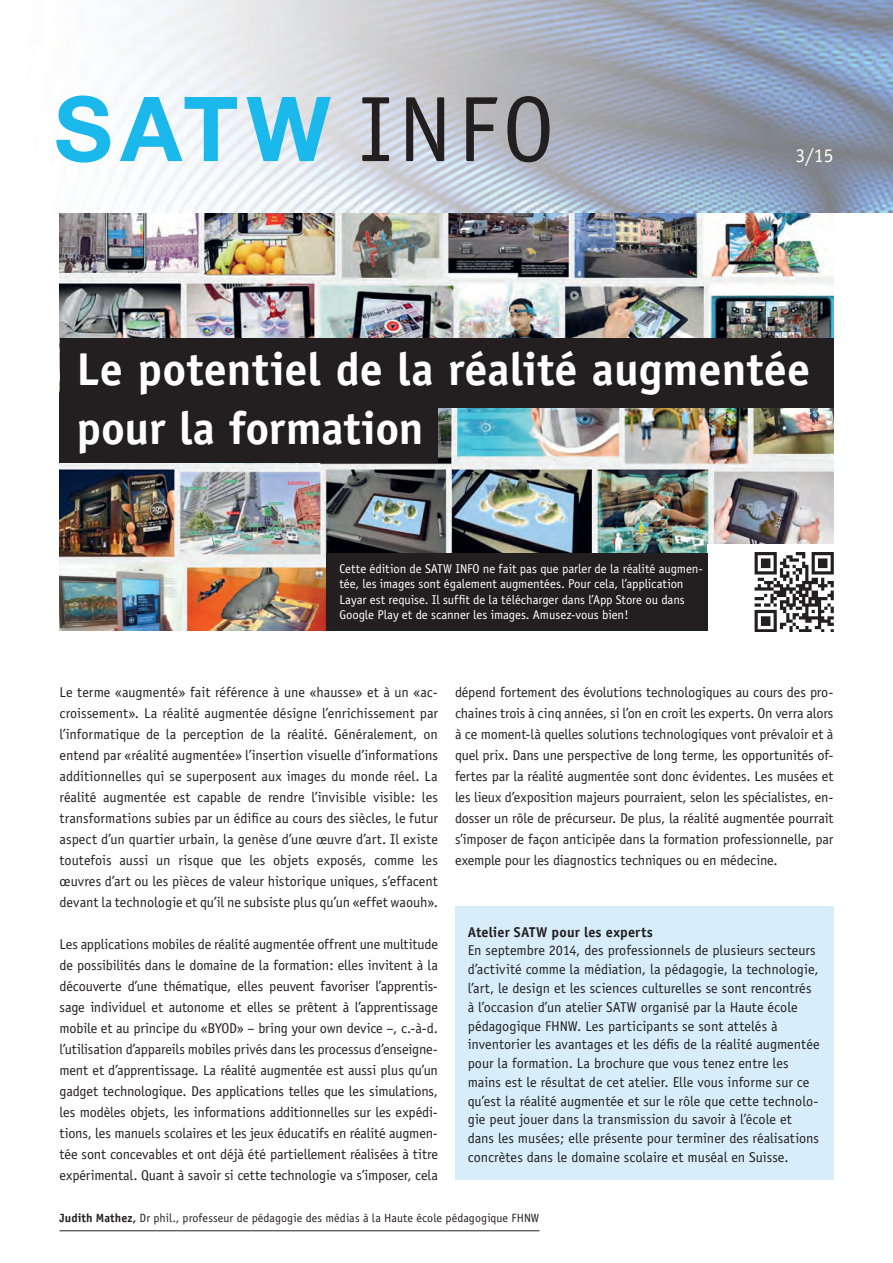
<style>
.page{position:relative;width:893px;height:1263px;background:#fff}
.page>*{position:absolute;margin:0;border:0;box-sizing:border-box;transform-origin:0 0}
.t1{font:700 89.7px "Helvetica Neue";color:#1ab8eb}
.t2{font:700 46.2px/58.5px "Officina Sans";color:#fff}
.t3{font:19.5px "Officina Sans";color:#fff}
.t4{font:14.25px/21px "Officina Sans";color:#231f20;text-align:justify}
.t5{font:700 14.25px "Officina Sans";letter-spacing:.01em;color:#231f20}
.t6{font:12.75px/15.3px "Officina Sans";letter-spacing:-.005em;color:#fff}
.t7{font:12px "Officina Sans";letter-spacing:.005em;color:#231f20}
.s1{font-family:"Officina Sans";font-weight:400;font-size:93px;color:#231f20}
.s2{font-weight:700}
</style>
<div class="page">
<img style="left:60px;top:213px;width:773px;height:418px">
<img style="left:115px;top:0;width:778px;height:213px">
<div style="left:455px;top:907px;width:378px;height:273px;background:#d7eefa"></div>
<div style="left:60px;top:338px;width:773px;height:69px;background:#231f20"></div>
<div style="left:60px;top:394px;width:378px;height:69px;background:#231f20"></div>
<hr style="left:60px;top:1230px;width:479px;height:1px;background:#231f20">
<div style="left:708px;top:544px;width:130px;height:93px;background:#fff"></div>
<div style="left:327px;top:553px;width:381px;height:78px;background:#231f20"></div>
<img style="left:755px;top:552px;width:78px;height:79px">
<h1 class="t1" style="left:54px;top:74px;width:502px">SATW <span class="s1">INFO</span></h1>
<h3 class="t3" style="left:795px;top:144px;width:39px">3/15</h3>
<h2 class="t2" style="left:76px;top:340px;width:735px">Le potentiel de la réalité augmentée pour la formation</h2>
<p class="t6" style="left:339px;top:561px;width:365px">Cette édition de SATW INFO ne fait pas que parler de la réalité augmen&shy;tée, les images sont également augmentées. Pour cela, l’application Layar est requise. Il suffit de la télécharger dans l’App Store ou dans Google Play et de scanner les images. Amusez-vous bien!</p>
<p class="t4" style="left:60px;top:681px;width:380px">Le terme «augmenté» fait référence à une «hausse» et à un «ac&shy;croissement». La réalité augmentée désigne l’enrichissement par l’informatique de la perception de la réalité. Généralement, on entend par «réalité augmentée» l’insertion visuelle d’informations additionnelles qui se superposent aux images du monde réel. La réalité augmentée est capable de rendre l’invisible visible: les transformations subies par un édifice au cours des siècles, le futur aspect d’un quartier urbain, la genèse d’une œuvre d’art. Il existe toutefois aussi un risque que les objets exposés, comme les œuvres d’art ou les pièces de valeur historique uniques, s’effacent devant la technologie et qu’il ne subsiste plus qu’un «effet waouh».</p>
<p class="t4" style="left:60px;top:933px;width:380px">Les applications mobiles de réalité augmentée offrent une multitude de possibilités dans le domaine de la formation: elles invitent à la découverte d’une thématique, elles peuvent favoriser l’apprentis&shy;sage individuel et autonome et elles se prêtent à l’apprentissage mobile et au principe du «BYOD» – bring your own device –, c.-à-d. l’utilisation d’appareils mobiles privés dans les processus d’enseigne&shy;ment et d’apprentissage. La réalité augmentée est aussi plus qu’un gadget technologique. Des applications telles que les simulations, les modèles objets, les informations additionnelles sur les expédi&shy;tions, les manuels scolaires et les jeux éducatifs en réalité augmen&shy;tée sont concevables et ont déjà été partiellement réalisées à titre expérimental. Quant à savoir si cette technologie va s’imposer, cela</p>
<p class="t4" style="left:455px;top:681px;width:380px">dépend fortement des évolutions technologiques au cours des pro&shy;chaines trois à cinq années, si l’on en croit les experts. On verra alors à ce moment-là quelles solutions technologiques vont prévaloir et à quel prix. Dans une perspective de long terme, les opportunités of&shy;fertes par la réalité augmentée sont donc évidentes. Les musées et les lieux d’exposition majeurs pourraient, selon les spécialistes, en&shy;dosser un rôle de précurseur. De plus, la réalité augmentée pourrait s’imposer de façon anticipée dans la formation professionnelle, par exemple pour les diagnostics techniques ou en médecine.</p>
<p class="t5" style="left:468px;top:923px;width:187px">Atelier SATW pour les experts</p>
<p class="t4" style="left:468px;top:941px;width:353px;line-height:18.8px;text-align:left">En septembre 2014, des professionnels de plusieurs secteurs d’activité comme la médiation, la pédagogie, la technologie, l’art, le design et les sciences culturelles se sont rencontrés à l’occasion d’un atelier SATW organisé par la Haute école pédagogique FHNW. Les participants se sont attelés à inventorier les avantages et les défis de la réalité augmentée pour la formation. La brochure que vous tenez entre les mains est le résultat de cet atelier. Elle vous informe sur ce qu’est la réalité augmentée et sur le rôle que cette technolo&shy;gie peut jouer dans la transmission du savoir à l’école et dans les musées; elle présente pour terminer des réalisations concrètes dans le domaine scolaire et muséal en Suisse.</p>
<p class="t7" style="left:60px;top:1211px;width:481px"><span class="s2">Judith Mathez,</span> Dr phil., professeur de pédagogie des médias à la Haute école pédagogique FHNW</p>
</div>
